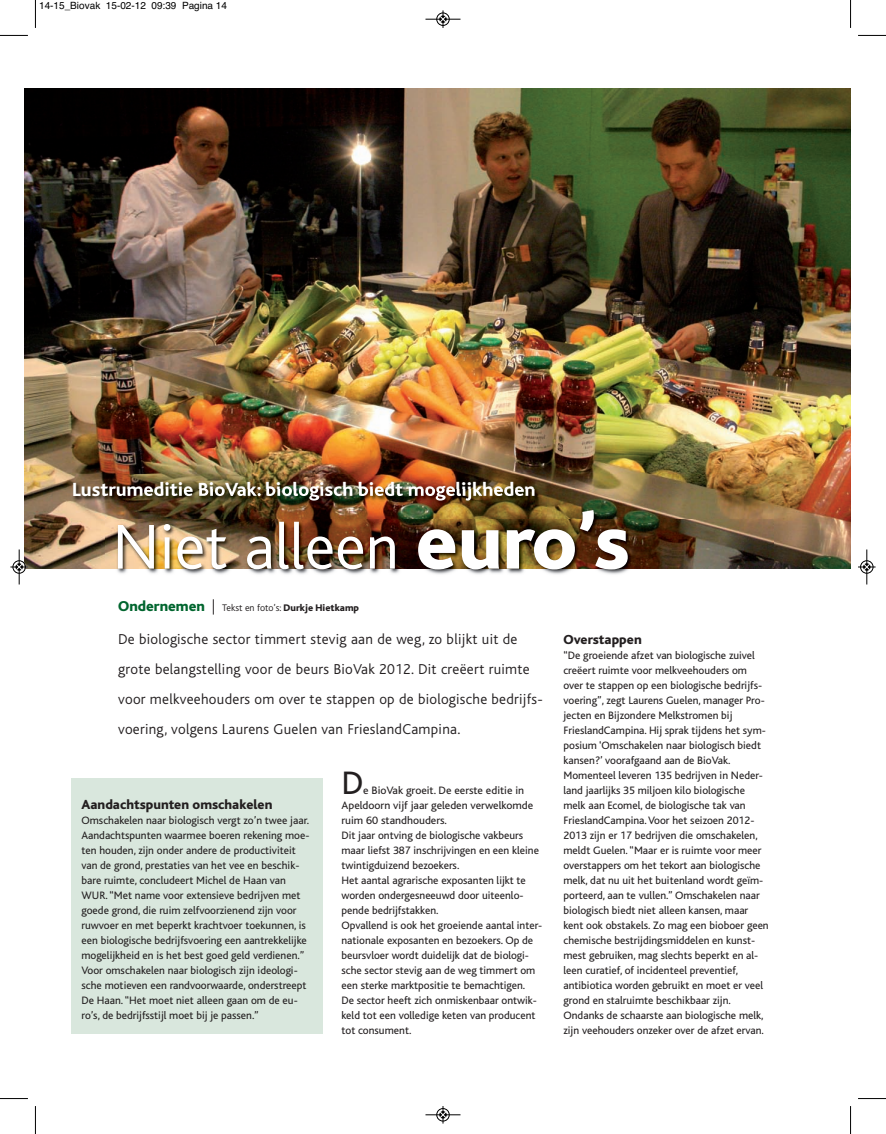
<style>
.page{position:relative;width:886px;height:1134px;background:#fff}
.page>*{position:absolute;margin:0;border:0;box-sizing:border-box;transform-origin:0 0}
.t1{font:300 66.25px "Bliss";color:#fff}
.t2{font:34px "Bliss";color:#231f20}
.t3{font:800 20px "Bliss";color:#fff}
.t4{font:300 15px/30px "Bliss";letter-spacing:.02em;color:#231f20}
.t5{font:800 13.75px "Bliss";color:#231f20}
.t6{font:11.25px/15px "Bliss";color:#231f20}
.t7{font:300 10px "Bliss";color:#231f20}
.t8{font:10px "Helvetica";color:#000}
.s1{font-weight:800;font-size:81.25px}
.s2{font-weight:800;font-size:15px;color:#00652e}
.s3{font-size:15px}
.s4{font-weight:800}
</style>
<div class="page">
<img style="left:25px;top:89px;width:825px;height:480px">
<img style="left:67px;top:474px;width:757px;height:44px">
<img style="left:106px;top:489px;width:667px;height:85px">
<img style="left:106px;top:489px;width:119px;height:7px">
<div style="left:71px;top:779px;width:251px;height:255px;background:#d9e7dd"></div>
<svg style="left:35px;top:0;width:1px;height:28px"></svg>
<svg style="left:0;top:35px;width:28px;height:1px"></svg>
<svg style="left:850px;top:0;width:1px;height:28px"></svg>
<svg style="left:858px;top:35px;width:28px;height:1px"></svg>
<svg style="left:35px;top:1106px;width:1px;height:28px"></svg>
<svg style="left:0;top:1098px;width:28px;height:1px"></svg>
<svg style="left:850px;top:1106px;width:1px;height:28px"></svg>
<svg style="left:858px;top:1098px;width:28px;height:1px"></svg>
<div style="left:436px;top:13px;width:14px;height:13px;border:1px solid #fff;border-radius:50%"></div>
<hr style="left:425px;top:19px;width:35px;height:1px;background:#000">
<div style="left:437px;top:13px;width:12px;height:13px;border:1px solid #000;border-radius:50%"></div>
<svg style="left:440px;top:10px;width:6px;height:18px"></svg>
<div style="left:436px;top:1108px;width:14px;height:13px;border:1px solid #fff;border-radius:50%"></div>
<hr style="left:425px;top:1114px;width:35px;height:1px;background:#000">
<div style="left:437px;top:1108px;width:12px;height:13px;border:1px solid #000;border-radius:50%"></div>
<svg style="left:440px;top:1106px;width:6px;height:17px"></svg>
<div style="left:13px;top:560px;width:13px;height:14px;border:1px solid #fff;border-radius:50%"></div>
<hr style="left:19px;top:549px;width:1px;height:35px;background:#000">
<div style="left:13px;top:561px;width:13px;height:12px;border:1px solid #000;border-radius:50%"></div>
<svg style="left:10px;top:564px;width:18px;height:6px"></svg>
<div style="left:860px;top:560px;width:13px;height:14px;border:1px solid #fff;border-radius:50%"></div>
<hr style="left:866px;top:549px;width:1px;height:35px;background:#000">
<div style="left:860px;top:561px;width:13px;height:12px;border:1px solid #000;border-radius:50%"></div>
<svg style="left:858px;top:564px;width:17px;height:6px"></svg>
<p class="t8" style="left:39px;top:0;width:189px">14-15_Biovak 15-02-12 09:39 Pagina 14</p>
<p class="t3" style="left:72px;top:482px;width:465px">Lustrumeditie BioVak: biologisch biedt mogelijkheden</p>
<p class="t1" style="left:112px;top:518px;width:519px">Niet alleen <span class="s1">euro’s</span></p>
<p class="t7" style="left:118px;top:604px;width:242px"><span class="s2">Ondernemen</span> <span class="s3">|</span> Tekst en foto’s: <span class="s4">Durkje Hietkamp</span></p>
<p class="t4" style="left:118px;top:625px;width:426px">De biologische sector timmert stevig aan de weg, zo blijkt uit de grote belangstelling voor de beurs BioVak 2012. Dit creëert ruimte voor melkveehouders om over te stappen op de biologische bedrijfs&shy;voering, volgens Laurens Guelen van FrieslandCampina.</p>
<p class="t2" style="left:341px;top:770px;width:23px">D</p>
<p class="t6" style="left:341px;top:783px;width:202px;text-indent:22px">e BioVak groeit. De eerste editie in Apeldoorn vijf jaar geleden verwelkomde ruim 60 standhouders.<br>Dit jaar ontving de biologische vakbeurs maar liefst 387 inschrijvingen en een kleine twintigduizend bezoekers.<br>Het aantal agrarische exposanten lijkt te worden ondergesneeuwd door uiteenlo&shy;pende bedrijfstakken.<br>Opvallend is ook het groeiende aantal inter&shy;nationale exposanten en bezoekers. Op de beursvloer wordt duidelijk dat de biologi&shy;sche sector stevig aan de weg timmert om een sterke marktpositie te bemachtigen.<br>De sector heeft zich onmiskenbaar ontwik&shy;keld tot een volledige keten van producent tot consument.</p>
<p class="t5" style="left:81px;top:799px;width:192px">Aandachtspunten omschakelen</p>
<p class="t6" style="left:81px;top:813px;width:229px">Omschakelen naar biologisch vergt zo’n twee jaar.<br>Aandachtspunten waarmee boeren rekening moe&shy;ten houden, zijn onder andere de productiviteit van de grond, prestaties van het vee en beschik&shy;bare ruimte, concludeert Michel de Haan van WUR. “Met name voor extensieve bedrijven met goede grond, die ruim zelfvoorzienend zijn voor ruwvoer en met beperkt krachtvoer toekunnen, is een biologische bedrijfsvoering een aantrekkelijke mogelijkheid en is het best goed geld verdienen.” Voor omschakelen naar biologisch zijn ideologi&shy;sche motieven een randvoorwaarde, onderstreept De Haan. “Het moet niet alleen gaan om de eu&shy;ro’s, de bedrijfsstijl moet bij je passen.”</p>
<p class="t5" style="left:563px;top:634px;width:80px">Overstappen</p>
<p class="t6" style="left:563px;top:648px;width:207px">“De groeiende afzet van biologische zuivel creëert ruimte voor melkveehouders om over te stappen op een biologische bedrijfs&shy;voering”, zegt Laurens Guelen, manager Pro&shy;jecten en Bijzondere Melkstromen bij FrieslandCampina. Hij sprak tijdens het sym&shy;posium ‘Omschakelen naar biologisch biedt kansen?’ voorafgaand aan de BioVak.<br>Momenteel leveren 135 bedrijven in Neder&shy;land jaarlijks 35 miljoen kilo biologische melk aan Ecomel, de biologische tak van FrieslandCampina. Voor het seizoen 2012- 2013 zijn er 17 bedrijven die omschakelen, meldt Guelen. “Maar er is ruimte voor meer overstappers om het tekort aan biologische melk, dat nu uit het buitenland wordt geïm&shy;porteerd, aan te vullen.” Omschakelen naar biologisch biedt niet alleen kansen, maar kent ook obstakels. Zo mag een bioboer geen chemische bestrijdingsmiddelen en kunst&shy;mest gebruiken, mag slechts beperkt en al&shy;leen curatief, of incidenteel preventief, antibiotica worden gebruikt en moet er veel grond en stalruimte beschikbaar zijn.<br>Ondanks de schaarste aan biologische melk, zijn veehouders onzeker over de afzet ervan.</p>
</div>
